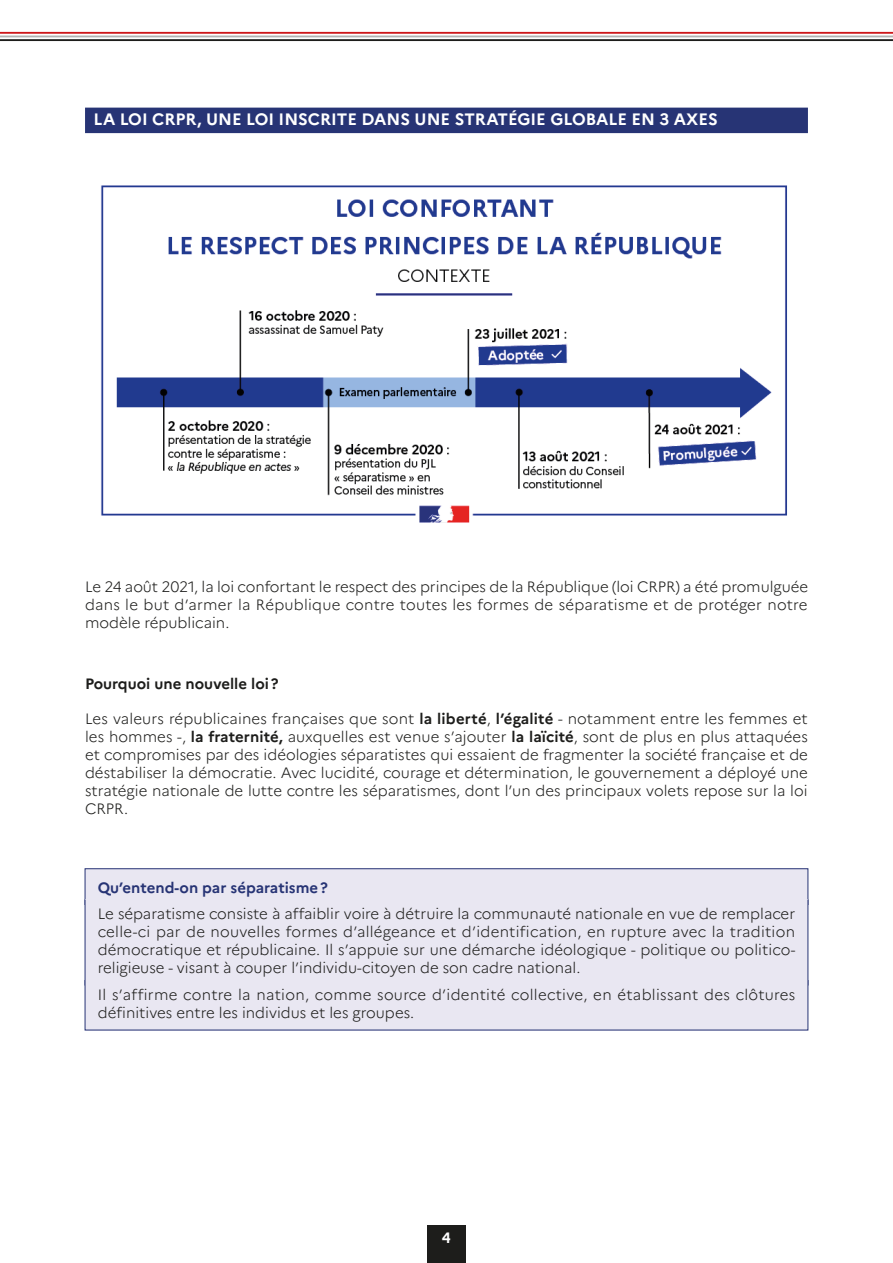
<style>
.page{position:relative;width:893px;height:1263px;background:#fff}
.page>*{position:absolute;margin:0;border:0;box-sizing:border-box;transform-origin:0 0}
.t1{font:700 16.5px "Marianne";color:#fff}
.t2{font:300 15px/18px "Marianne";color:#1d1d1b;text-align:justify}
.t3{font:300 15px/18px "Marianne";letter-spacing:.02em;color:#1d1d1b}
.t4{font:700 15px "Marianne";color:#273475}
.t5{font:700 15px "Marianne";color:#1d1d1b}
.t6{font:700 15px "Marianne";color:#fff}
.s1{font-weight:700}
</style>
<div class="page">
<hr style="left:0;top:39px;width:893px;height:2px;background:#1d1d1b">
<hr style="left:0;top:36px;width:893px;height:1px;background:#b2b2b2">
<hr style="left:0;top:32px;width:893px;height:2px;background:#cd171a">
<div style="left:427px;top:1225px;width:39px;height:38px;background:#1d1d1b"></div>
<div style="left:85px;top:108px;width:723px;height:25px;background:#273475"></div>
<div style="left:85px;top:869px;width:723px;height:36px;background:#e9e7f2"></div>
<div style="left:85px;top:868px;width:723px;height:37px;border:1px solid #273475"></div>
<div style="left:85px;top:899px;width:723px;height:86px;background:#e9e7f2"></div>
<hr style="left:85px;top:899px;width:1px;height:86px;background:#273475">
<hr style="left:807px;top:899px;width:1px;height:86px;background:#273475">
<div style="left:85px;top:980px;width:723px;height:50px;background:#e9e7f2"></div>
<img style="left:101px;top:185px;width:686px;height:338px">
<h2 class="t1" style="left:94px;top:109px;width:626px">LA LOI CRPR, UNE LOI INSCRITE DANS UNE STRATÉGIE GLOBALE EN 3 AXES</h2>
<p class="t2" style="left:85px;top:577px;width:725px">Le 24 août 2021, la loi confortant le respect des principes de la République (loi CRPR) a été promulguée dans le but d’armer la République contre toutes les formes de séparatisme et de protéger notre modèle républicain.</p>
<h3 class="t5" style="left:85px;top:675px;width:195px">Pourquoi une nouvelle loi ?</h3>
<p class="t2" style="left:85px;top:710px;width:724px">Les valeurs républicaines françaises que sont <span class="s1">la liberté</span>, <span class="s1">l’égalité</span> - notamment entre les femmes et les hommes -, <span class="s1">la fraternité,</span> auxquelles est venue s’ajouter <span class="s1">la laïcité</span>, sont de plus en plus attaquées et compromises par des idéologies séparatistes qui essaient de fragmenter la société française et de déstabiliser la démocratie. Avec lucidité, courage et détermination, le gouvernement a déployé une stratégie nationale de lutte contre les séparatismes, dont l’un des principaux volets repose sur la loi CRPR.</p>
<h4 class="t4" style="left:98px;top:878px;width:232px">Qu’entend-on par séparatisme ?</h4>
<p class="t2" style="left:98px;top:905px;width:699px">Le séparatisme consiste à affaiblir voire à détruire la communauté nationale en vue de remplacer celle-ci par de nouvelles formes d’allégeance et d’identification, en rupture avec la tradition démocratique et républicaine. Il s’appuie sur une démarche idéologique - politique ou politico&shy;religieuse - visant à couper l’individu-citoyen de son cadre national.</p>
<p class="t3" style="left:98px;top:985px;width:699px">Il s’affirme contre la nation, comme source d’identité collective, en établissant des clôtures définitives entre les individus et les groupes.</p>
<p class="t6" style="left:442px;top:1228px;width:10px">4</p>
</div>
